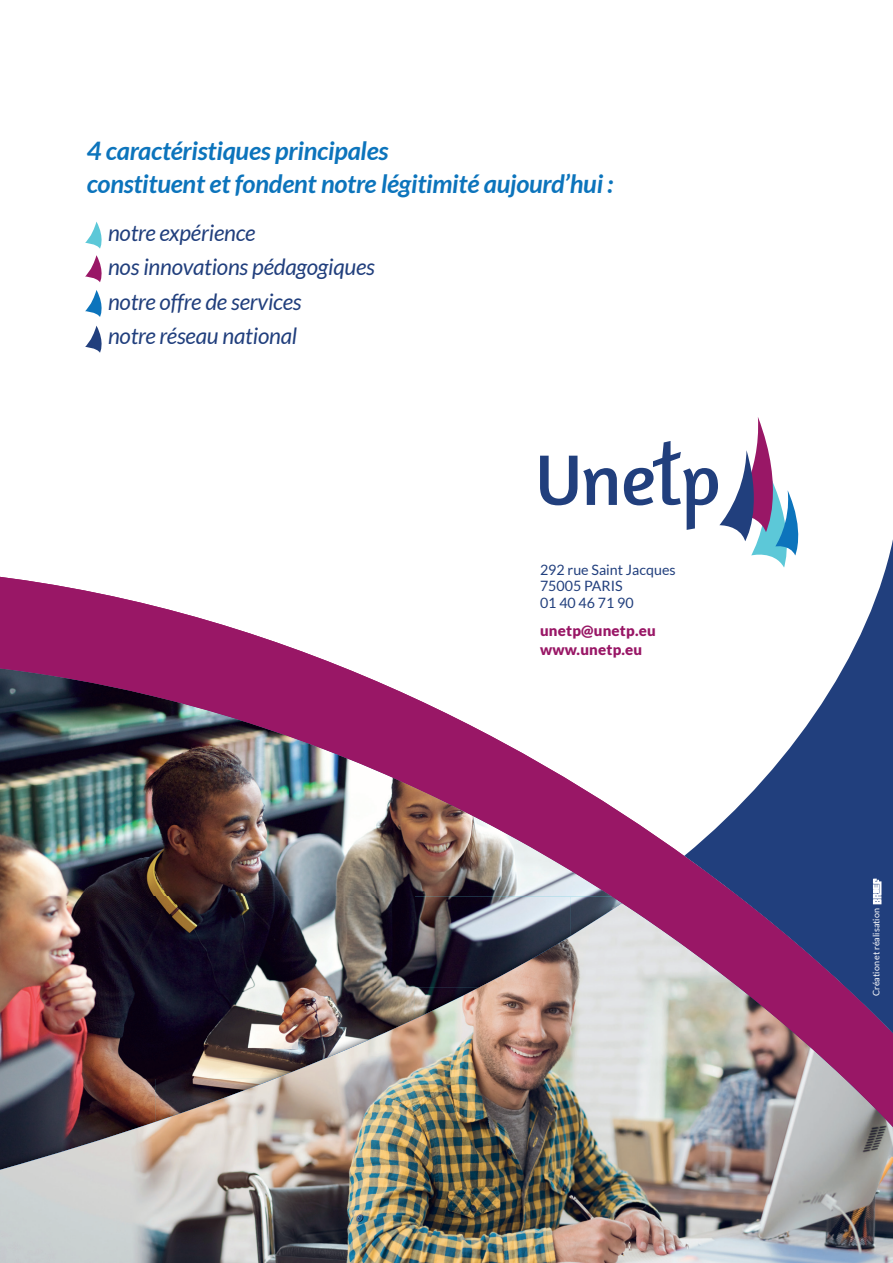
<style>
.page{position:relative;width:893px;height:1263px;background:#fff}
.page>*{position:absolute;margin:0;border:0;box-sizing:border-box;transform-origin:0 0}
.t1{font:italic 700 25.5px/33px "Lato";letter-spacing:-.01em;color:#0c74bc}
.t2{font:italic 22.5px/34.5px "Lato";letter-spacing:-.01em;color:#213f7d}
.t3{font:900 15px/19.5px "Lato";letter-spacing:.015em;color:#991766}
.t4{font:14.25px/16.5px "Lato";color:#213f7d}
.t5{font:9px "Lato";color:#fff}
</style>
<div class="page">
<svg style="left:540px;top:456px;width:37px;height:49px"></svg>
<svg style="left:583px;top:468px;width:34px;height:37px"></svg>
<svg style="left:624px;top:417px;width:169px;height:89px"></svg>
<img style="left:0;top:513px;width:893px;height:750px">
<svg style="left:85px;top:222px;width:17px;height:27px"></svg>
<svg style="left:85px;top:290px;width:17px;height:27px"></svg>
<svg style="left:85px;top:255px;width:17px;height:27px"></svg>
<svg style="left:85px;top:326px;width:17px;height:27px"></svg>
<svg style="left:873px;top:879px;width:8px;height:25px"></svg>
<p class="t1" style="left:87px;top:135px;width:528px">4 caractéristiques principales<br>constituent et fondent notre légitimité aujourd’hui :</p>
<p class="t2" style="left:108px;top:216px;width:268px">notre expérience<br>nos innovations pédagogiques notre offre de services<br>notre réseau national</p>
<p class="t4" style="left:540px;top:561px;width:137px">292 rue Saint Jacques<br>75005 PARIS<br>01 40 46 71 90</p>
<p class="t3" style="left:540px;top:620px;width:117px">unetp@unetp.eu www.unetp.eu</p>
<p class="t5" style="left:871px;top:996px;width:89px;rotate:-90deg">Création et réalisation</p>
</div>
